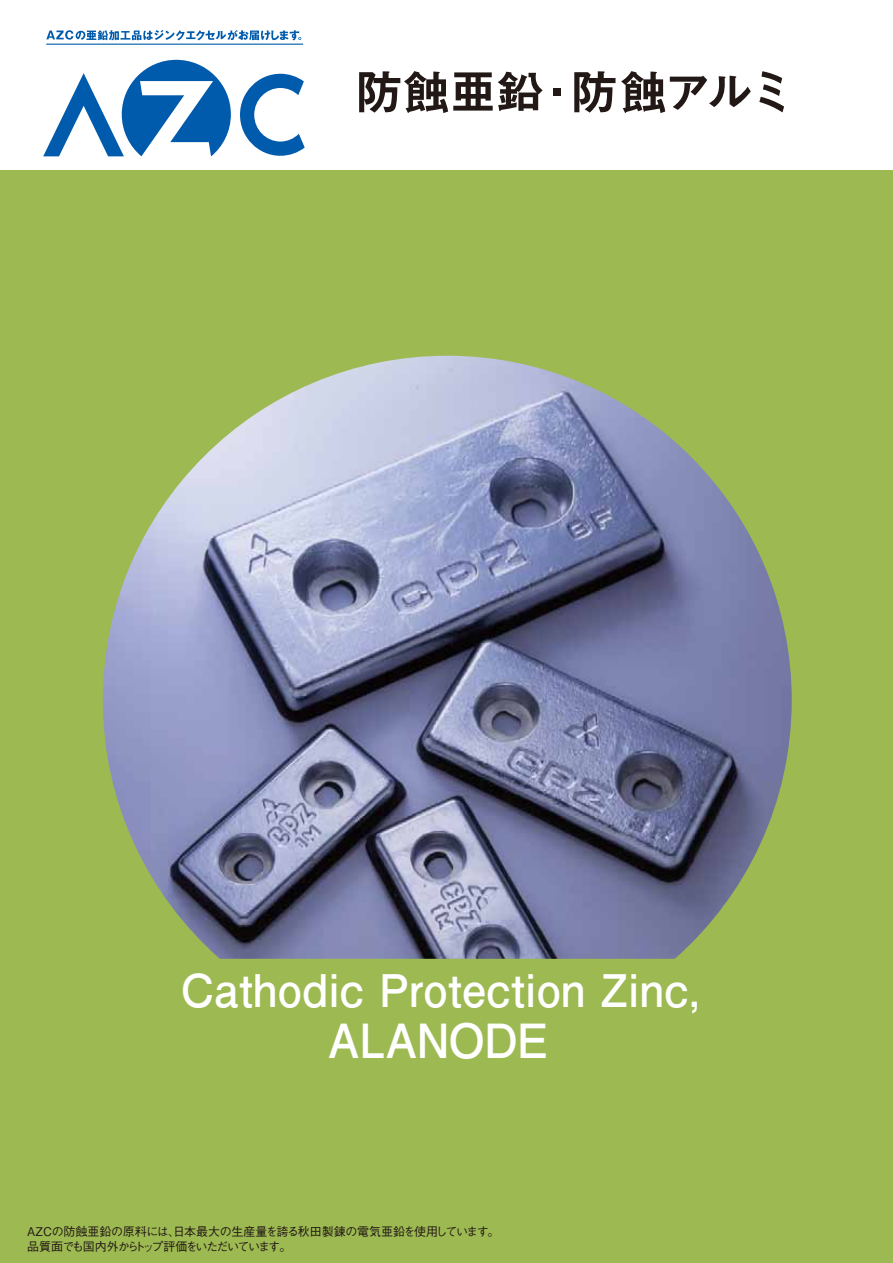
<style>
.page{position:relative;width:893px;height:1263px;background:#fff}
.page>*{position:absolute;margin:0;border:0;box-sizing:border-box;transform-origin:0 0}
.t1{font:700 47.1px "Futo Go B101 Pr 5";letter-spacing:-.03em;color:#fff}
.t2{font:700 45px "Futo Go B101 Pr 5";letter-spacing:.005em;color:#fff}
.t3{font:500 12px/14.4px "Gothic BBB Pr 5";letter-spacing:-.035em;color:#221815}
</style>
<div class="page">
<div style="left:0;top:171px;width:893px;height:1092px;background:#9db952"></div>
<img style="left:103px;top:356px;width:689px;height:603px">
<div style="left:553px;top:88px;width:8px;height:7px;background:#221815"></div>
<svg style="left:574px;top:71px;width:41px;height:42px"></svg>
<svg style="left:759px;top:71px;width:25px;height:41px"></svg>
<svg style="left:43px;top:60px;width:188px;height:96px"></svg>
<svg style="left:240px;top:74px;width:65px;height:82px"></svg>
<svg style="left:46px;top:30px;width:255px;height:10px"></svg>
<hr style="left:46px;top:44px;width:257px;height:1px;background:#005bac">
<svg style="left:621px;top:71px;width:130px;height:42px"></svg>
<svg style="left:359px;top:71px;width:184px;height:42px"></svg>
<h2 class="t2" style="left:181px;top:953px;width:520px">Cathodic Protection Zinc,</h2>
<h1 class="t1" style="left:328px;top:1002px;width:222px">ALANODE</h1>
<p class="t3" style="left:27px;top:1223px;width:474px">AZCの防蝕亜鉛の原料には、日本最大の生産量を誇る秋田製錬の電気亜鉛を使用しています。品質面でも国内外からトップ評価をいただいています。</p>
</div>
